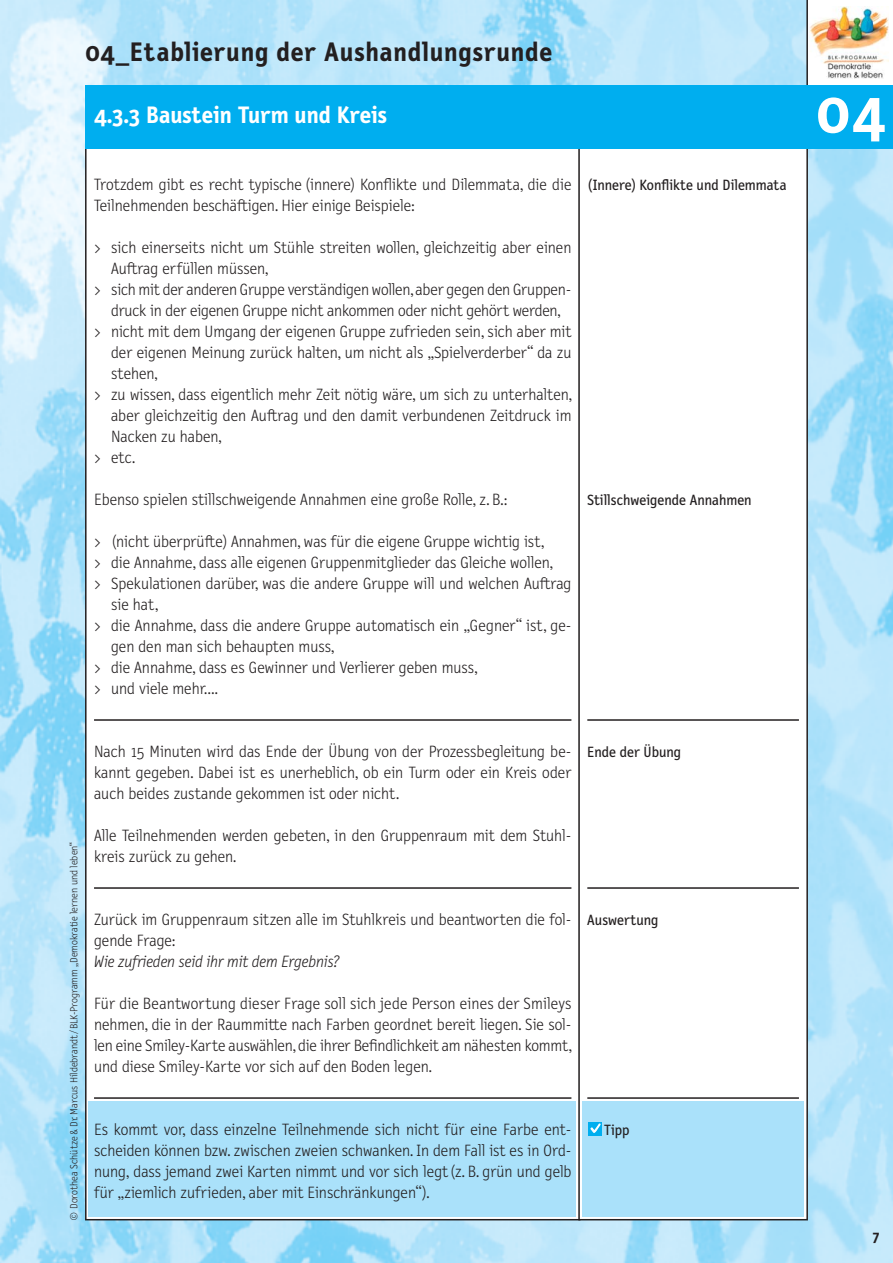
<style>
.page{position:relative;width:893px;height:1263px;background:#fff}
.page>*{position:absolute;margin:0;border:0;box-sizing:border-box;transform-origin:0 0}
.t1{font:700 63px "Letter Gothic Text";color:#fff}
.t2{font:700 27px "Letter Gothic Text";letter-spacing:.03em;color:#231f20}
.t3{font:700 24px "Letter Gothic Text";color:#fff}
.t4{font:300 16.5px/21px "Letter Gothic Text";color:#231f20}
.t5{font:italic 300 16.5px "Letter Gothic Text";color:#231f20}
.t6{font:15px "Letter Gothic Text";color:#231f20}
.t7{font:700 15px "Letter Gothic Text";color:#231f20}
.t8{font:300 10.5px "Letter Gothic Text";color:#231f20}
.s1{color:#fff}
</style>
<div class="page">
<img style="left:0;top:0;width:893px;height:1263px">
<div style="left:808px;top:0;width:85px;height:85px;background:#fff"></div>
<img style="left:809px;top:6px;width:80px;height:73px">
<hr style="left:806px;top:0;width:2px;height:111px;background:#231f20">
<div style="left:86px;top:141px;width:494px;height:1079px;background:#fff"></div>
<div style="left:579px;top:141px;width:228px;height:1079px;background:#fff"></div>
<div style="left:578px;top:140px;width:230px;height:1080px;border:2px solid #231f20"></div>
<div style="left:582px;top:1101px;width:222px;height:115px;background:#aae1fa"></div>
<div style="left:89px;top:1101px;width:487px;height:115px;background:#aae1fa"></div>
<div style="left:85px;top:85px;width:724px;height:64px;background:#00aeef"></div>
<div style="left:808px;top:85px;width:85px;height:64px;background:#00aeef"></div>
<hr style="left:587px;top:719px;width:212px;height:2px;background:#231f20">
<hr style="left:587px;top:887px;width:212px;height:2px;background:#231f20">
<hr style="left:587px;top:1097px;width:212px;height:2px;background:#231f20">
<hr style="left:94px;top:719px;width:477px;height:2px;background:#231f20">
<hr style="left:94px;top:887px;width:477px;height:2px;background:#231f20">
<hr style="left:94px;top:1097px;width:477px;height:2px;background:#231f20">
<div style="left:588px;top:1122px;width:14px;height:13px;background:#00aeef"></div>
<h2 class="t2" style="left:85px;top:42px;width:469px">04_Etablierung der Aushandlungsrunde</h2>
<h3 class="t3" style="left:94px;top:106px;width:295px">4.3.3 Baustein Turm und Kreis</h3>
<h1 class="t1" style="left:816px;top:88px;width:71px">04</h1>
<p class="t6" style="left:587px;top:179px;width:201px">(Innere) Konflikte und Dilemmata</p>
<p class="t4" style="left:94px;top:175px;width:479px">Trotzdem gibt es recht typische (innere) Konflikte und Dilemmata, die die<br>Teilnehmenden beschäftigen. Hier einige Beispiele:</p>
<p class="t4" style="left:94px;top:238px;width:479px">&gt; sich einerseits nicht um Stühle streiten wollen, gleichzeitig aber einen</p>
<p class="t4" style="left:111px;top:259px;width:159px">Auftrag erfüllen müssen,</p>
<p class="t4" style="left:94px;top:280px;width:479px">&gt; sich mit der anderen Gruppe verständigen wollen, aber gegen den Grup pen -</p>
<p class="t4" style="left:111px;top:301px;width:451px">druck in der eigenen Gruppe nicht ankommen oder nicht gehört werden,</p>
<p class="t4" style="left:94px;top:322px;width:479px">&gt; nicht mit dem Umgang der eigenen Gruppe zufrieden sein, sich aber mit</p>
<p class="t4" style="left:111px;top:343px;width:462px">der eigenen Meinung zurück halten, um nicht als „Spielverderber“ da zu</p>
<p class="t4" style="left:111px;top:364px;width:48px">stehen,</p>
<p class="t4" style="left:94px;top:385px;width:480px">&gt; zu wissen, dass eigentlich mehr Zeit nötig wäre, um sich zu unterhalten,</p>
<p class="t4" style="left:111px;top:406px;width:462px">aber gleichzeitig den Auftrag und den damit verbundenen Zeitdruck im</p>
<p class="t4" style="left:111px;top:427px;width:112px">Nacken zu haben,</p>
<p class="t4" style="left:94px;top:448px;width:43px">&gt; etc.</p>
<p class="t4" style="left:94px;top:490px;width:415px">Ebenso spielen stillschweigende Annahmen eine große Rolle, z. B.:</p>
<p class="t4" style="left:94px;top:532px;width:452px">&gt; (nicht überprüfte) Annahmen, was für die eigene Gruppe wichtig ist,</p>
<p class="t4" style="left:94px;top:553px;width:461px">&gt; die Annahme, dass alle eigenen Gruppenmitglieder das Gleiche wollen,</p>
<p class="t4" style="left:94px;top:574px;width:479px">&gt; Spekulationen darüber, was die andere Gruppe will und welchen Auftrag</p>
<p class="t4" style="left:111px;top:595px;width:49px">sie hat,</p>
<p class="t4" style="left:94px;top:616px;width:479px">&gt; die Annahme, dass die andere Gruppe automatisch ein „Gegner“ ist, ge -</p>
<p class="t4" style="left:111px;top:637px;width:225px">gen den man sich behaupten muss,</p>
<p class="t4" style="left:94px;top:658px;width:385px">&gt; die Annahme, dass es Gewinner und Verlierer geben muss,</p>
<p class="t4" style="left:94px;top:679px;width:126px">&gt; und viele mehr….</p>
<p class="t6" style="left:587px;top:494px;width:166px">Stillschweigende Annahmen</p>
<p class="t8" style="left:70px;top:1221px;width:381px;rotate:-90deg">© Dorothea Schütze &amp; Dr. Marcus Hildebrandt / BLK-Programm „Demokratie lernen und leben“</p>
<p class="t4" style="left:94px;top:742px;width:479px;text-align:justify">Nach 15 Minuten wird das Ende der Übung von der Prozessbegleitung be - kannt gegeben. Dabei ist es unerheblich, ob ein Turm oder ein Kreis oder auch beides zustande gekommen ist oder nicht.</p>
<p class="t4" style="left:94px;top:826px;width:479px">Alle Teilnehmenden werden gebeten, in den Gruppenraum mit dem Stuhl - kreis zurück zu gehen.</p>
<p class="t4" style="left:94px;top:910px;width:479px">Zurück im Gruppenraum sitzen alle im Stuhlkreis und beantworten die fol&shy;gende Frage:</p>
<p class="t5" style="left:94px;top:955px;width:247px">Wie zufrieden seid ihr mit dem Ergebnis?</p>
<p class="t4" style="left:94px;top:994px;width:480px;text-align:justify">Für die Beantwortung dieser Frage soll sich jede Person eines der Smileys nehmen, die in der Raummitte nach Farben geordnet bereit liegen. Sie sol&shy;len eine Smiley-Karte auswählen, die ihrer Befindlichkeit am nähesten kommt, und die se Smiley-Karte vor sich auf den Boden legen.</p>
<p class="t4" style="left:94px;top:1120px;width:479px;text-align:justify">Es kommt vor, dass einzelne Teilnehmende sich nicht für eine Farbe ent&shy;scheiden können bzw. zwischen zweien schwanken. In dem Fall ist es in Ord - nung, dass jemand zwei Karten nimmt und vor sich legt (z. B. grün und gelb für „ziemlich zufrieden, aber mit Einschränkungen“).</p>
<p class="t6" style="left:587px;top:746px;width:95px">Ende der Übung</p>
<p class="t6" style="left:587px;top:914px;width:73px">Auswertung</p>
<p class="t6" style="left:586px;top:1124px;width:45px"><span class="s1">✓</span>Tipp</p>
<p class="t7" style="left:873px;top:1230px;width:8px">7</p>
</div>
